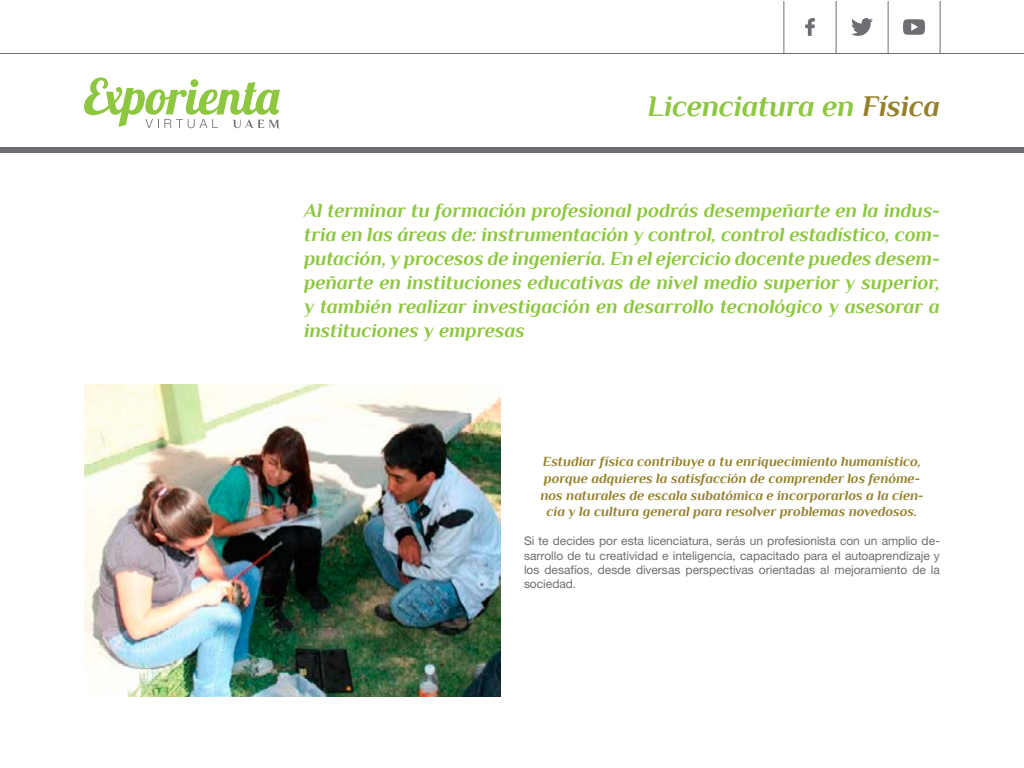
<style>
.page{position:relative;width:1024px;height:768px;background:#fff}
.page>*{position:absolute;margin:0;border:0;box-sizing:border-box;transform-origin:0 0}
.t1{font:italic 700 30px "Philosopher";letter-spacing:-.005em;color:#8dc63f}
.t2{font:italic 700 20px/24px "Philosopher";letter-spacing:-.005em;color:#8dc63f;text-align:justify}
.t3{font:italic 700 14px/16.8px "Philosopher";color:#958028;text-align:center}
.t4{font:12px/14.4px "Helvetica Neue LT Std";letter-spacing:-.005em;color:#6d6e71;text-align:justify}
.s1{color:#958028}
</style>
<div class="page">
<svg style="left:84px;top:77px;width:196px;height:52px"></svg>
<div style="left:0;top:147px;width:1024px;height:6px;background:#6d6e71"></div>
<hr style="left:0;top:53px;width:1024px;height:1px;background:#6d6e71">
<svg style="left:851px;top:18px;width:22px;height:18px"></svg>
<svg style="left:903px;top:19px;width:22px;height:16px"></svg>
<svg style="left:805px;top:18px;width:10px;height:18px"></svg>
<hr style="left:784px;top:1px;width:1px;height:52px;background:#6d6e71">
<hr style="left:836px;top:1px;width:1px;height:52px;background:#6d6e71">
<hr style="left:888px;top:1px;width:1px;height:52px;background:#6d6e71">
<hr style="left:940px;top:1px;width:1px;height:52px;background:#6d6e71">
<img style="left:84px;top:384px;width:416px;height:312px">
<h1 class="t1" style="left:647px;top:91px;width:294px">Licenciatura en <span class="s1">Física</span></h1>
<p class="t2" style="left:304px;top:199px;width:638px">Al terminar tu formación profesional podrás desempeñarte en la indus&shy;tria en las áreas de: instrumentación y control, control estadístico, com&shy;putación, y procesos de ingeniería. En el ejercicio docente puedes desem&shy;peñarte en instituciones educativas de nivel medio superior y superior, y también realizar investigación en desarrollo tecnológico y asesorar a instituciones y empresas</p>
<p class="t3" style="left:540px;top:453px;width:385px">Estudiar física contribuye a tu enriquecimiento humanístico, porque adquieres la satisfacción de comprender los fenóme&shy;nos naturales de escala subatómica e incorporarlos a la cien&shy;cia y la cultura general para resolver problemas novedosos.</p>
<p class="t4" style="left:524px;top:534px;width:418px">Si te decides por esta licenciatura, serás un profesionista con un amplio de&shy;sarrollo de tu creatividad e inteligencia, capacitado para el autoaprendizaje y los desafíos, desde diversas perspectivas orientadas al mejoramiento de la sociedad.</p>
</div>
